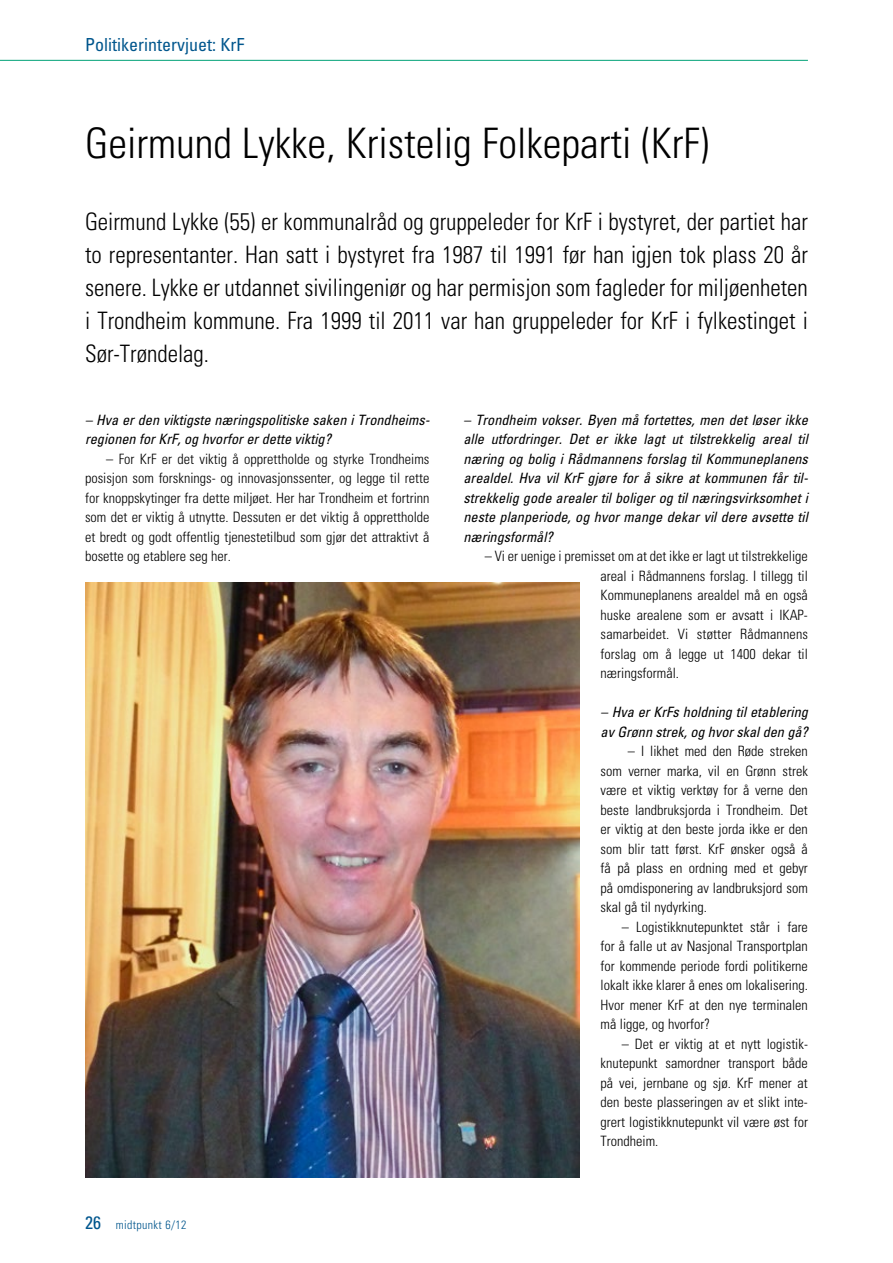
<style>
.page{position:relative;width:893px;height:1263px;background:#fff}
.page>*{position:absolute;margin:0;border:0;box-sizing:border-box;transform-origin:0 0}
.t1{font:300 condensed 42px "Univers LT Std";color:#000}
.t2{font:300 condensed 24px/33px "Univers LT Std";color:#000;text-align:justify}
.t3{font:condensed 18px "Univers LT Std";color:#00568d}
.t4{font:300 condensed 14.25px/19.5px "Univers LT Std";color:#000;text-align:justify}
.t5{font:italic condensed 14.25px/19.5px "Univers LT Std";color:#000}
.t6{font:300 condensed 12px "Univers LT Std";letter-spacing:.03em;color:#00568d}
.s1{font-weight:400;font-size:18px}
</style>
<div class="page">
<img style="left:85px;top:583px;width:494px;height:595px">
<hr style="left:0;top:60px;width:808px;height:1px;background:#00a177">
<p class="t3" style="left:85px;top:33px;width:161px">Politikerintervjuet: KrF</p>
<h1 class="t1" style="left:85px;top:118px;width:626px">Geirmund Lykke, Kristelig Folkeparti (KrF)</h1>
<p class="t2" style="left:85px;top:205px;width:724px">Geirmund Lykke (55) er kommunalråd og gruppeleder for KrF i bystyret, der partiet har to representanter. Han satt i bystyret fra 1987 til 1991 før han igjen tok plass 20 år senere. Lykke er utdannet sivilingeniør og har permisjon som fagleder for miljøenheten i Trondheim kommune. Fra 1999 til 2011 var han gruppeleder for KrF i fylkestinget i Sør-Trøndelag.</p>
<p class="t5" style="left:85px;top:410px;width:346px">– Hva er den viktigste næringspolitiske saken i Trondheims&shy;regionen for KrF, og hvorfor er dette viktig?</p>
<p class="t4" style="left:85px;top:449px;width:346px;text-indent:21px">– For KrF er det viktig å opprettholde og styrke Trondheims posisjon som forsknings- og innovasjonssenter, og legge til rette for knoppskytinger fra dette miljøet. Her har Trondheim et fortrinn som det er viktig å utnytte. Dessuten er det viktig å opprettholde et bredt og godt offentlig tjenestetilbud som gjør det attraktivt å bosette og etablere seg her.</p>
<p class="t6" style="left:85px;top:1218px;width:103px"><span class="s1">26</span> midtpunkt 6/12</p>
<p class="t5" style="left:463px;top:410px;width:346px;text-align:justify">– Trondheim vokser. Byen må fortettes, men det løser ikke alle utfordringer. Det er ikke lagt ut tilstrekkelig areal til næring og bolig i Rådmannens forslag til Kommuneplanens arealdel. Hva vil KrF gjøre for å sikre at kommunen får til&shy;strekkelig gode arealer til boliger og til næringsvirksomhet i neste planperiode, og hvor mange dekar vil dere avsette til næringsformål?</p>
<p class="t4" style="left:601px;top:547px;width:209px;text-indent:-116px">– Vi er uenige i premisset om at det ikke er lagt ut tilstrekkelige areal i Rådmannens forslag. I tillegg til Kommuneplanens arealdel må en også huske arealene som er avsatt i IKAP&shy;samarbeidet. Vi støtter Rådmannens forslag om å legge ut 1400 dekar til næringsformål.</p>
<p class="t5" style="left:601px;top:702px;width:209px">– Hva er KrFs holdning til etablering av Grønn strek, og hvor skal den gå?</p>
<p class="t4" style="left:601px;top:741px;width:209px;text-indent:27px">– I likhet med den Røde streken som verner marka, vil en Grønn strek være et viktig verktøy for å verne den beste landbruksjorda i Trondheim. Det er viktig at den beste jorda ikke er den som blir tatt først. KrF ønsker også å få på plass en ordning med et gebyr på omdisponering av landbruksjord som skal gå til nydyrking.</p>
<p class="t4" style="left:601px;top:917px;width:209px;text-indent:21px">– Logistikknutepunktet står i fare for å falle ut av Nasjonal Transportplan for kommende periode fordi politikerne lokalt ikke klarer å enes om lokalisering.<br>Hvor mener KrF at den nye terminalen må ligge, og hvorfor?</p>
<p class="t4" style="left:601px;top:1034px;width:209px;text-indent:21px">– Det er viktig at et nytt logistik&shy;knutepunkt samordner transport både på vei, jernbane og sjø. KrF mener at den beste plasseringen av et slikt inte&shy;grert logistikknutepunkt vil være øst for Trondheim.</p>
</div>
